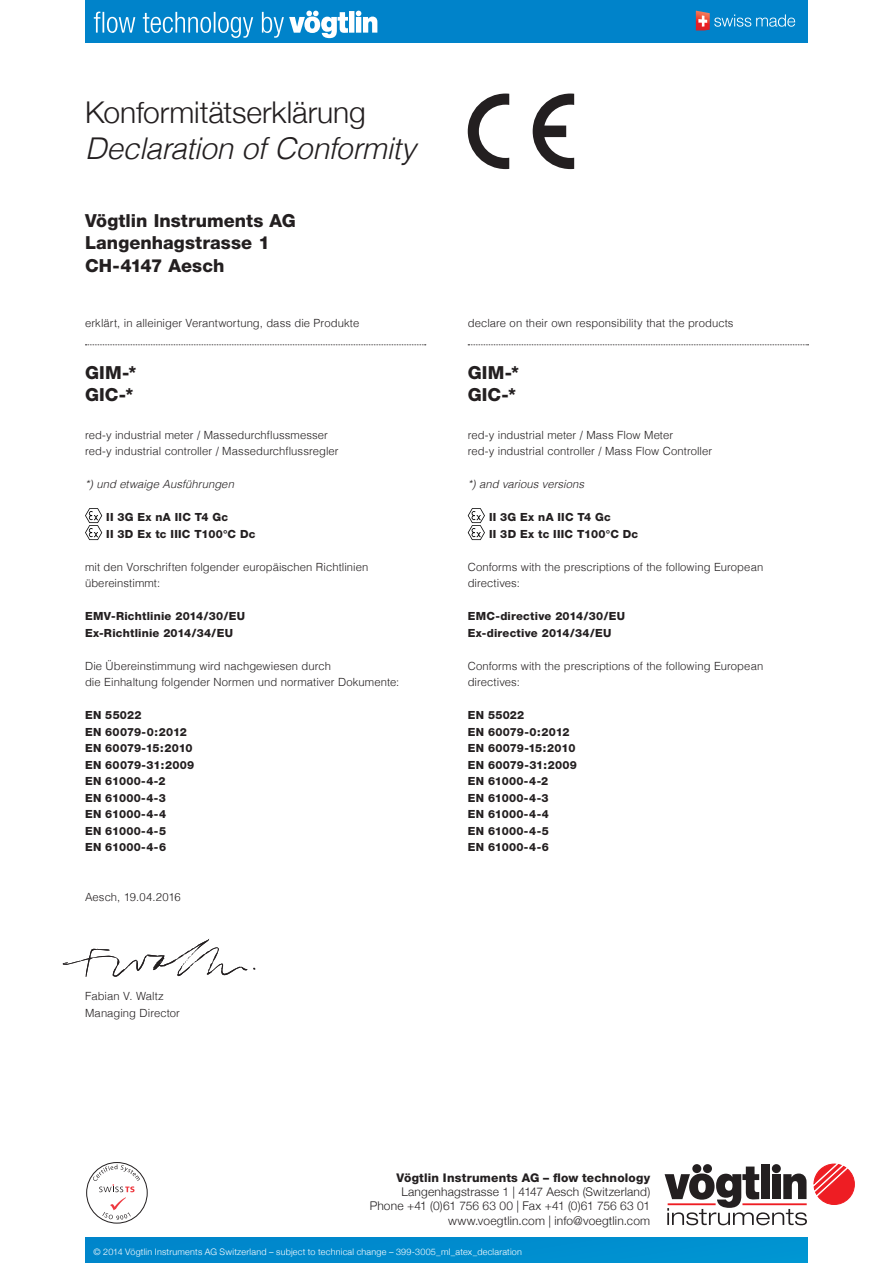
<style>
.page{position:relative;width:893px;height:1263px;background:#fff}
.page>*{position:absolute;margin:0;border:0;box-sizing:border-box;transform-origin:0 0}
.Seitentitel_Light{font:italic 300 30px "Helvetica";letter-spacing:-.015em;color:#231f20}
.Seitentitel_Light-2{font:300 30px "Helvetica Neue";letter-spacing:-.005em;color:#231f20}
.Normal_Titel{font:800 18px/22.5px "Helvetica Neue";letter-spacing:.005em;color:#231f20}
.Adresse{font:300 12px "Helvetica Neue";letter-spacing:.015em;color:#231f20}
.Adresse-2{font:800 12px "Helvetica Neue";letter-spacing:.02em;color:#231f20}
.t1{font:300 11.25px/16.5px "Helvetica";letter-spacing:.005em;color:#231f20}
.t2{font:800 11.25px "Helvetica Neue";letter-spacing:.02em;color:#231f20}
.t3{font:italic 300 11.25px "Helvetica";letter-spacing:.005em;color:#231f20}
.t4{font:800 11.25px "Helvetica Neue";color:#231f20}
.DocInfo{font:300 9px "Helvetica Neue";letter-spacing:.025em;color:#fff}
</style>
<div class="page">
<div style="left:85px;top:0;width:723px;height:43px;background:#0083ca"></div>
<svg style="left:94px;top:11px;width:283px;height:27px"></svg>
<div style="left:85px;top:1237px;width:723px;height:26px;background:#008cce"></div>
<div style="left:86px;top:1162px;width:62px;height:61px;border:1px solid #231f20;border-radius:50%"></div>
<svg style="left:93px;top:1164px;width:47px;height:56px"></svg>
<svg style="left:772px;top:1164px;width:9px;height:9px"></svg>
<div style="left:761px;top:1165px;width:9px;height:34px;background:#231f20"></div>
<svg style="left:665px;top:1166px;width:142px;height:59px"></svg>
<hr style="left:742px;top:1203px;width:65px;height:2px;background:#ee1d23">
<hr style="left:668px;top:1203px;width:48px;height:2px;background:#ee1d23">
<svg style="left:813px;top:1163px;width:42px;height:42px"></svg>
<div style="left:692px;top:1164px;width:9px;height:9px;background:#231f20;border-radius:50%"></div>
<div style="left:703px;top:1164px;width:9px;height:9px;background:#231f20;border-radius:50%"></div>
<svg style="left:62px;top:939px;width:194px;height:38px"></svg>
<svg style="left:696px;top:11px;width:99px;height:19px"></svg>
<svg style="left:85px;top:344px;width:341px;height:1px"></svg>
<svg style="left:468px;top:344px;width:340px;height:1px"></svg>
<svg style="left:468px;top:94px;width:41px;height:75px"></svg>
<svg style="left:533px;top:94px;width:41px;height:75px"></svg>
<svg style="left:85px;top:508px;width:17px;height:32px"></svg>
<svg style="left:468px;top:508px;width:17px;height:32px"></svg>
<p class="Seitentitel_Light-2" style="left:85px;top:88px;width:282px">Konformitätserklärung</p>
<p class="Seitentitel_Light" style="left:85px;top:122px;width:332px">Declaration of Conformity</p>
<p class="Normal_Titel" style="left:85px;top:209px;width:212px">Vögtlin Instruments AG<br>Langenhagstrasse 1<br>CH-4147 Aesch</p>
<p class="t1" style="left:85px;top:314px;width:276px">erklärt, in alleiniger Verantwortung, dass die Produkte</p>
<p class="Normal_Titel" style="left:85px;top:361px;width:53px">GIM-*<br>GIC-*</p>
<p class="t1" style="left:85px;top:425px;width:244px">red-y industrial meter / Massedurchflussmesser</p>
<p class="t1" style="left:85px;top:442px;width:255px">red-y industrial controller / Massedurchflussregler</p>
<p class="t3" style="left:85px;top:474px;width:150px">*) und etwaige Ausführungen</p>
<p class="t2" style="left:106px;top:510px;width:123px">II 3G Ex nA IIC T4 Gc</p>
<p class="t2" style="left:106px;top:527px;width:151px">II 3D Ex tc IIIC T100°C Dc</p>
<p class="t1" style="left:85px;top:557px;width:285px">mit den Vorschriften folgender europäischen Richtlinien übereinstimmt:</p>
<p class="t2" style="left:85px;top:609px;width:162px">EMV-Richtlinie 2014/30/EU</p>
<p class="t2" style="left:85px;top:626px;width:150px">Ex-Richtlinie 2014/34/EU</p>
<p class="t1" style="left:85px;top:656px;width:247px">Die Übereinstimmung wird nachgewiesen durch</p>
<p class="t1" style="left:85px;top:673px;width:316px">die Einhaltung folgender Normen und normativer Dokumente:</p>
<p class="t2" style="left:85px;top:708px;width:58px">EN 55022</p>
<p class="t2" style="left:85px;top:725px;width:103px">EN 60079-0:2012</p>
<p class="t4" style="left:85px;top:741px;width:109px">EN 60079-15:2010</p>
<p class="t2" style="left:85px;top:758px;width:111px">EN 60079-31:2009</p>
<p class="t2" style="left:85px;top:774px;width:82px">EN 61000-4-2</p>
<p class="t2" style="left:85px;top:791px;width:82px">EN 61000-4-3</p>
<p class="t2" style="left:85px;top:807px;width:83px">EN 61000-4-4</p>
<p class="t2" style="left:85px;top:824px;width:83px">EN 61000-4-5</p>
<p class="t2" style="left:85px;top:840px;width:83px">EN 61000-4-6</p>
<p class="t1" style="left:85px;top:888px;width:97px">Aesch, 19.04.2016</p>
<p class="t1" style="left:85px;top:987px;width:80px">Fabian V. Waltz</p>
<p class="t1" style="left:85px;top:1003px;width:96px">Managing Director</p>
<p class="t1" style="left:468px;top:314px;width:267px">declare on their own responsibility that the products</p>
<p class="Normal_Titel" style="left:468px;top:361px;width:53px">GIM-*<br>GIC-*</p>
<p class="t1" style="left:468px;top:425px;width:207px">red-y industrial meter / Mass Flow Meter</p>
<p class="t1" style="left:468px;top:442px;width:246px">red-y industrial controller / Mass Flow Controller</p>
<p class="t3" style="left:468px;top:474px;width:118px">*) and various versions</p>
<p class="t2" style="left:489px;top:510px;width:123px">II 3G Ex nA IIC T4 Gc</p>
<p class="t2" style="left:489px;top:527px;width:151px">II 3D Ex tc IIIC T100°C Dc</p>
<p class="t1" style="left:468px;top:557px;width:297px">Conforms with the prescriptions of the following European directives:</p>
<p class="t2" style="left:468px;top:609px;width:159px">EMC-directive 2014/30/EU</p>
<p class="t2" style="left:468px;top:626px;width:145px">Ex-directive 2014/34/EU</p>
<p class="t1" style="left:468px;top:656px;width:297px">Conforms with the prescriptions of the following European directives:</p>
<p class="t2" style="left:468px;top:708px;width:58px">EN 55022</p>
<p class="t2" style="left:468px;top:725px;width:103px">EN 60079-0:2012</p>
<p class="t4" style="left:468px;top:741px;width:109px">EN 60079-15:2010</p>
<p class="t2" style="left:468px;top:758px;width:111px">EN 60079-31:2009</p>
<p class="t2" style="left:468px;top:774px;width:82px">EN 61000-4-2</p>
<p class="t2" style="left:468px;top:791px;width:82px">EN 61000-4-3</p>
<p class="t2" style="left:468px;top:807px;width:83px">EN 61000-4-4</p>
<p class="t2" style="left:468px;top:824px;width:83px">EN 61000-4-5</p>
<p class="t2" style="left:468px;top:840px;width:83px">EN 61000-4-6</p>
<p class="Adresse-2" style="left:396px;top:1170px;width:255px">Vögtlin Instruments AG – flow technology</p>
<p class="Adresse" style="left:401px;top:1182px;width:250px">Langenhagstrasse 1 | 4147 Aesch (Switzerland)</p>
<p class="Adresse" style="left:370px;top:1196px;width:282px">Phone +41 (0)61 756 63 00 | Fax +41 (0)61 756 63 01</p>
<p class="Adresse" style="left:448px;top:1211px;width:204px">www.voegtlin.com | info@voegtlin.com</p>
<p class="DocInfo" style="left:94px;top:1244px;width:430px">© 2014 Vögtlin Instruments AG Switzerland – subject to technical change – 399-3005_ml_atex_declaration</p>
</div>
